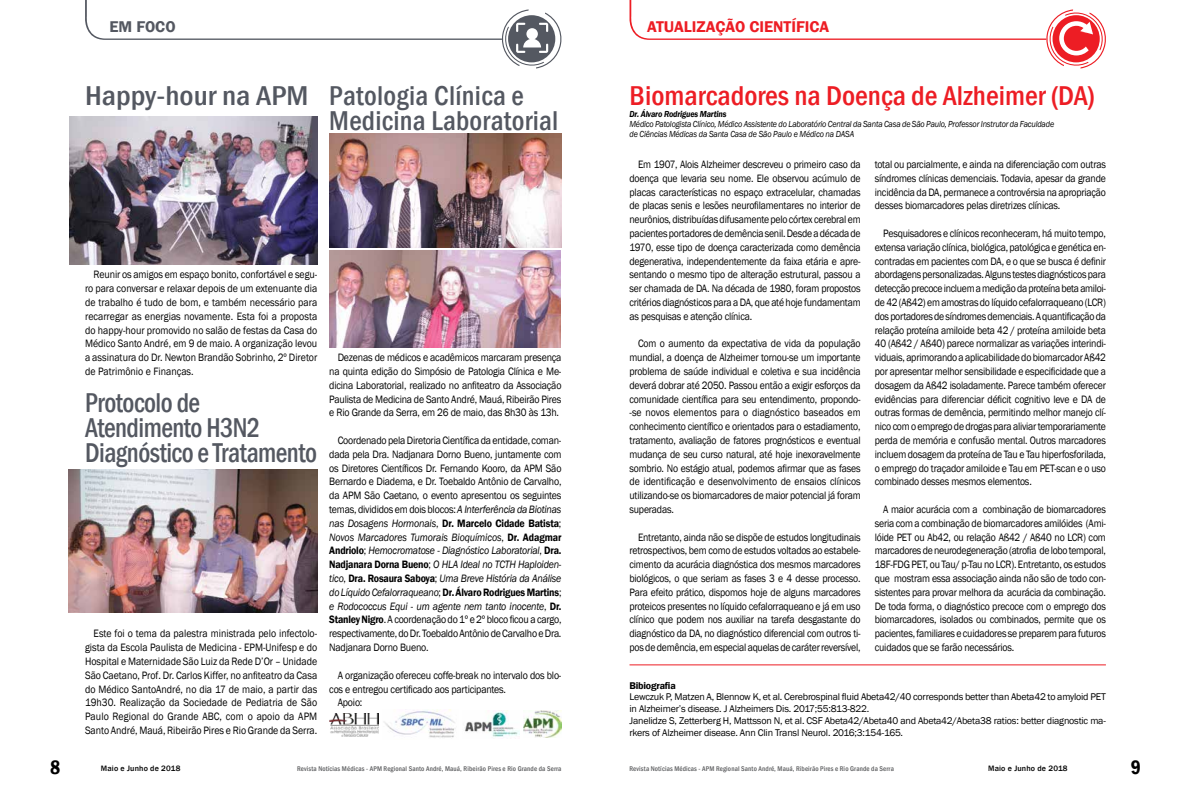
<style>
.page{position:relative;width:1191px;height:794px;background:#fff}
.page>*{position:absolute;margin:0;border:0;box-sizing:border-box;transform-origin:0 0}
.t1{font:500 condensed 28px/25px "Franklin Gothic";letter-spacing:-.02em;color:#545861;scale:.93 1}
.t2{font:500 condensed 28px "Franklin Gothic";color:#ed1d24}
.t3{font:500 condensed 28px "Franklin Gothic";color:#545861;scale:1.1 1}
.t4{font:500 condensed 28px "Franklin Gothic";color:#545861}
.t5{font:600 condensed 20px "Franklin Gothic";color:#000}
.t6{font:600 16px "Franklin Gothic";color:#ed1d24}
.t7{font:600 16px "Franklin Gothic";color:#545861}
.t8{font:11px/13.8px "Franklin Gothic";letter-spacing:-.02em;color:#000;text-align:justify;scale:.89 1}
.t9{font:11px/13.8px "Franklin Gothic";letter-spacing:-.02em;color:#000;text-align:justify;scale:.9 1}
.t10{font:10px/11.8px "Franklin Gothic";letter-spacing:-.02em;color:#000}
.t11{font:600 10px "Franklin Gothic";letter-spacing:-.02em;color:#000}
.t12{font:italic 9px/10px "Franklin Gothic";letter-spacing:-.02em;color:#000;scale:.9 1}
.t13{font:italic 600 9px "Franklin Gothic";letter-spacing:-.02em;color:#000;scale:.9 1}
.t14{font:500 8px "Franklin Gothic";letter-spacing:.02em;color:#000}
.t15{font:500 condensed 7px "Franklin Gothic";letter-spacing:.02em;color:#58595b}
.s1{font-style:italic}
.s2{font-weight:600}
</style>
<div class="page">
<svg style="left:629px;top:0;width:477px;height:69px"></svg>
<svg style="left:85px;top:0;width:477px;height:69px"></svg>
<img style="left:70px;top:116px;width:247px;height:148px">
<img style="left:68px;top:470px;width:249px;height:142px">
<img style="left:329px;top:251px;width:232px;height:96px">
<img style="left:329px;top:133px;width:232px;height:114px">
<img style="left:329px;top:713px;width:49px;height:23px">
<img style="left:384px;top:709px;width:72px;height:29px">
<img style="left:464px;top:710px;width:55px;height:27px">
<img style="left:523px;top:711px;width:38px;height:26px">
<hr style="left:629px;top:664px;width:477px;height:1px;background:#ed1d24">
<h3 class="t7" style="left:109px;top:17px;width:68px">EM FOCO</h3>
<h3 class="t6" style="left:647px;top:17px;width:184px">ATUALIZAÇÃO CIENTÍFICA</h3>
<h1 class="t3" style="left:85px;top:77px;width:400px">Happy-hour na APM Patologia Clínica e</h1>
<h1 class="t2" style="left:629px;top:77px;width:467px">Biomarcadores na Doença de Alzheimer (DA)</h1>
<h1 class="t4" style="left:329px;top:102px;width:231px">Medicina Laboratorial</h1>
<p class="t13" style="left:629px;top:108px;width:109px">Dr. Álvaro Rodrigues Martins</p>
<p class="t12" style="left:629px;top:119px;width:473px">Médico Patologista Clínico, Médico Assistente do Laboratório Central da Santa Casa de São Paulo, Professor Instrutor da Faculdade de Ciências Médicas da Santa Casa de São Paulo e Médico na DASA</p>
<p class="t9" style="left:85px;top:268px;width:259px;text-indent:9px">Reunir os amigos em espaço bonito, confortável e segu&shy;ro para conversar e relaxar depois de um extenuante dia de trabalho é tudo de bom, e também necessário para recarregar as energias novamente. Esta foi a proposta do happy-hour promovido no salão de festas da Casa do Médico Santo André, em 9 de maio. A organização levou a assinatura do Dr. Newton Brandão Sobrinho, 2º Diretor de Patrimônio e Finanças.</p>
<h1 class="t1" style="left:85px;top:390px;width:251px">Protocolo de<br>Atendimento H3N2<br>Diagnóstico e Tratamento</h1>
<p class="t9" style="left:85px;top:627px;width:259px;text-indent:9px">Este foi o tema da palestra ministrada pelo infectolo&shy;gista da Escola Paulista de Medicina - EPM-Unifesp e do Hospital e Maternidade São Luiz da Rede D’Or – Unidade São Caetano, Prof. Dr. Carlos Kiffer, no anfiteatro da Casa do Médico SantoAndré, no dia 17 de maio, a partir das 19h30. Realização da Sociedade de Pediatria de São Paulo Regional do Grande ABC, com o apoio da APM Santo André, Mauá, Ribeirão Pires e Rio Grande da Serra.</p>
<p class="t9" style="left:329px;top:351px;width:259px;text-indent:9px">Dezenas de médicos e acadêmicos marcaram presença na quinta edição do Simpósio de Patologia Clínica e Me&shy;dicina Laboratorial, realizado no anfiteatro da Associação Paulista de Medicina de Santo André, Mauá, Ribeirão Pires e Rio Grande da Serra, em 26 de maio, das 8h30 às 13h.</p>
<p class="t9" style="left:329px;top:434px;width:259px;text-indent:9px">Coordenado pela Diretoria Científica da entidade, coman&shy;dada pela Dra. Nadjanara Dorno Bueno, juntamente com os Diretores Científicos Dr. Fernando Kooro, da APM São Bernardo e Diadema, e Dr. Toebaldo Antônio de Carvalho, da APM São Caetano, o evento apresentou os seguintes temas, divididos em dois blocos: <span class="s1">A Interferência da Biotinas nas Dosagens Hormonais</span>, <span class="s2">Dr. Marcelo Cidade Batista</span>; <span class="s1">Novos Marcadores Tumorais Bioquímicos</span>, <span class="s2">Dr. Adagmar Andriolo</span>; <span class="s1">Hemocromatose - Diagnóstico Laboratorial</span>, <span class="s2">Dra.<br>Nadjanara Dorna Bueno</span>; <span class="s1">O HLA Ideal no TCTH Haploiden&shy;tico</span>, <span class="s2">Dra. Rosaura Saboya</span>; <span class="s1">Uma Breve História da Análise do Líquido Cefalorraqueano</span>; <span class="s2">Dr. Álvaro Rodrigues Martins</span>; <span class="s1">e Rodococcus Equi</span> - <span class="s1">um agente nem tanto inocente</span>, <span class="s2">Dr.<br>Stanley Nigro</span>. A coordenação do 1º e 2º bloco ficou a cargo, respectivamente, do Dr. Toebaldo Antônio de Carvalho e Dra.<br>Nadjanara Dorno Bueno.</p>
<p class="t9" style="left:338px;top:668px;width:250px">A organização ofereceu coffe-break no intervalo dos blo-</p>
<p class="t9" style="left:329px;top:682px;width:198px">cos e entregou certificado aos participantes.</p>
<p class="t9" style="left:338px;top:696px;width:29px">Apoio:</p>
<h2 class="t5" style="left:50px;top:754px;width:12px">8</h2>
<p class="t14" style="left:101px;top:763px;width:81px">Maio e Junho de 2018</p>
<p class="t15" style="left:297px;top:763px;width:266px">Revista Notícias Médicas - APM Regional Santo André, Mauá, Ribeirão Pires e Rio Grande da Serra</p>
<p class="t8" style="left:629px;top:158px;width:261px;text-indent:9px">Em 1907, Alois Alzheimer descreveu o primeiro caso da doença que levaria seu nome. Ele observou acúmulo de placas características no espaço extracelular, chamadas de placas senis e lesões neurofilamentares no interior de neurônios, distribuídas difusamente pelo córtex cerebral em pacientes portadores de demência senil. Desde a década de 1970, esse tipo de doença caracterizada como demência degenerativa, independentemente da faixa etária e apre&shy;sentando o mesmo tipo de alteração estrutural, passou a ser chamada de DA. Na década de 1980, foram propostos critérios diagnósticos para a DA, que até hoje fundamentam as pesquisas e atenção clínica.</p>
<p class="t8" style="left:629px;top:337px;width:261px;text-indent:9px">Com o aumento da expectativa de vida da população mundial, a doença de Alzheimer tornou-se um importante problema de saúde individual e coletiva e sua incidência deverá dobrar até 2050. Passou então a exigir esforços da comunidade científica para seu entendimento, propondo--se novos elementos para o diagnóstico baseados em conhecimento científico e orientados para o estadiamento, tratamento, avaliação de fatores prognósticos e eventual mudança de seu curso natural, até hoje inexoravelmente sombrio. No estágio atual, podemos afirmar que as fases de identificação e desenvolvimento de ensaios clínicos utilizando-se os biomarcadores de maior potencial já foram superadas.</p>
<p class="t8" style="left:629px;top:530px;width:261px;text-indent:9px">Entretanto, ainda não se dispõe de estudos longitudinais retrospectivos, bem como de estudos voltados ao estabele&shy;cimento da acurácia diagnóstica dos mesmos marcadores biológicos, o que seriam as fases 3 e 4 desse processo.<br>Para efeito prático, dispomos hoje de alguns marcadores proteicos presentes no líquido cefalorraqueano e já em uso clínico que podem nos auxiliar na tarefa desgastante do diagnóstico da DA, no diagnóstico diferencial com outros ti&shy;pos de demência, em especial aquelas de caráter reversível,</p>
<p class="t8" style="left:874px;top:158px;width:261px">total ou parcialmente, e ainda na diferenciação com outras síndromes clínicas demenciais. Todavia, apesar da grande incidência da DA, permanece a controvérsia na apropriação desses biomarcadores pelas diretrizes clínicas.</p>
<p class="t8" style="left:874px;top:227px;width:261px;text-indent:9px">Pesquisadores e clínicos reconheceram, há muito tempo, extensa variação clínica, biológica, patológica e genética en&shy;contradas em pacientes com DA, e o que se busca é definir abordagens personalizadas. Alguns testes diagnósticos para detecção precoce incluem a medição da proteína beta amiloi&shy;de 42 (Aß42) em amostras do líquido cefalorraqueano (LCR) dos portadores de síndromes demenciais. A quantificação da relação proteína amiloide beta 42 / proteína amiloide beta 40 (Aß42 / Aß40) parece normalizar as variações interindi&shy;viduais, aprimorando a aplicabilidade do biomarcador Aß42 por apresentar melhor sensibilidade e especificidade que a dosagem da Aß42 isoladamente. Parece também oferecer evidências para diferenciar déficit cognitivo leve e DA de outras formas de demência, permitindo melhor manejo clí&shy;nico com o emprego de drogas para aliviar temporariamente perda de memória e confusão mental. Outros marcadores incluem dosagem da proteína de Tau e Tau hiperfosforilada, o emprego do traçador amiloide e Tau em PET-scan e o uso combinado desses mesmos elementos.</p>
<p class="t8" style="left:874px;top:503px;width:261px;text-indent:9px">A maior acurácia com a combinação de biomarcadores seria com a combinação de biomarcadores amilóides (Ami&shy;lóide PET ou Ab42, ou relação Aß42 / Aß40 no LCR) com marcadores de neurodegeneração (atrofia de lobo temporal, 18F-FDG PET, ou Tau/ p-Tau no LCR). Entretanto, os estudos que mostram essa associação ainda não são de todo con&shy;sistentes para provar melhora da acurácia da combinação.<br>De toda forma, o diagnóstico precoce com o emprego dos biomarcadores, isolados ou combinados, permite que os pacientes, familiares e cuidadores se preparem para futuros cuidados que se farão necessários.</p>
<p class="t11" style="left:629px;top:679px;width:48px">Bibiografia</p>
<p class="t10" style="left:629px;top:691px;width:478px">Lewczuk P, Matzen A, Blennow K, et al. Cerebrospinal fluid Abeta42/40 corresponds better than Abeta42 to amyloid PET in Alzheimer’s disease. J Alzheimers Dis. 2017;55:813-822.<br>Janelidze S, Zetterberg H, Mattsson N, et al. CSF Abeta42/Abeta40 and Abeta42/Abeta38 ratios: better diagnostic ma&shy;rkers of Alzheimer disease. Ann Clin Transl Neurol. 2016;3:154-165.</p>
<p class="t15" style="left:629px;top:763px;width:266px">Revista Notícias Médicas - APM Regional Santo André, Mauá, Ribeirão Pires e Rio Grande da Serra</p>
<p class="t14" style="left:988px;top:763px;width:81px">Maio e Junho de 2018</p>
<h2 class="t5" style="left:1130px;top:754px;width:12px">9</h2>
</div>
